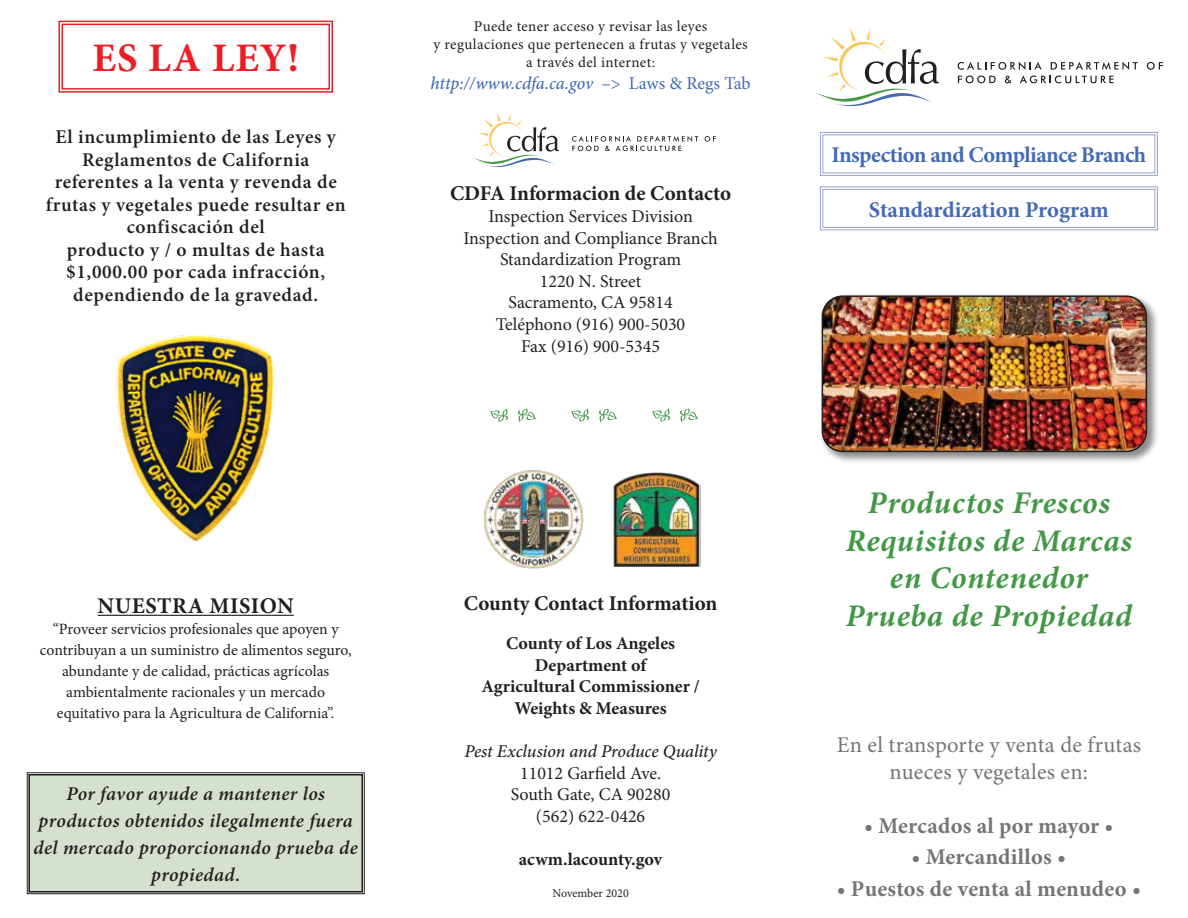
<style>
.page{position:relative;width:1188px;height:918px;background:#fff}
.page>*{position:absolute;margin:0;border:0;box-sizing:border-box;transform-origin:0 0}
.t1{font:700 40.5px "Minion Pro";letter-spacing:.025em;color:#ed1d24}
.t2{font:italic 700 31.5px/37.5px "Minion Pro";letter-spacing:.025em;color:#429845;text-align:center}
.t3{font:700 22.5px "Minion Pro";letter-spacing:.01em;color:#737577}
.t4{font:700 22.5px "Minion Pro";letter-spacing:-.015em;color:#436ab3}
.t5{font:22.5px/27px "Minion Pro";letter-spacing:.01em;color:#737577;text-align:center}
.t6{font:700 22.5px "Minion Pro";letter-spacing:.025em;color:#231f20}
.t7{font:700 21px "Minion Pro";color:#231f20}
.t8{font:600 19.5px/22.5px "Minion Pro";letter-spacing:.03em;color:#231f20;text-align:center}
.t9{font:italic 600 19.5px/27px "Minion Pro";letter-spacing:.02em;color:#231f20;text-align:center}
.t10{font:18px/21.6px "Minion Pro";color:#231f20;text-align:center}
.t11{font:700 18px/21.6px "Minion Pro";color:#231f20;text-align:center}
.t12{font:italic 500 18px "Minion Pro";letter-spacing:-.005em;color:#436ab3}
.t13{font:italic 500 18px "Minion Pro";letter-spacing:-.005em;color:#231f20}
.t14{font:15.75px/21px "Minion Pro";color:#231f20;text-align:center}
.t15{font:15px/18px "Minion Pro";letter-spacing:.025em;color:#231f20;text-align:center}
.t16{font:12px "Minion Pro";color:#231f20}
.s1{font-weight:400;font-style:normal}
</style>
<div class="page">
<div style="left:27px;top:772px;width:338px;height:122px;background:#d5e1ce"></div>
<div style="left:28px;top:774px;width:335px;height:118px;border:2px solid #231f20"></div>
<hr style="left:98px;top:615px;width:196px;height:1px;background:#231f20">
<svg style="left:58px;top:20px;width:275px;height:73px"></svg>
<div style="left:62px;top:24px;width:268px;height:66px;border:1px solid #ed1d24"></div>
<svg style="left:820px;top:132px;width:338px;height:44px"></svg>
<div style="left:823px;top:135px;width:332px;height:38px;border:1px solid #95a2d2"></div>
<svg style="left:820px;top:186px;width:338px;height:44px"></svg>
<div style="left:823px;top:189px;width:332px;height:39px;border:1px solid #95a2d2"></div>
<img style="left:116px;top:334px;width:159px;height:208px">
<svg style="left:815px;top:27px;width:124px;height:79px"></svg>
<svg style="left:1147px;top:62px;width:16px;height:8px"></svg>
<svg style="left:958px;top:62px;width:180px;height:21px"></svg>
<div style="left:819px;top:293px;width:340px;height:171px;background:#231f20;opacity:.52"></div>
<img style="left:822px;top:296px;width:324px;height:155px">
<div style="left:822px;top:295px;width:325px;height:157px;border:2px solid #231f20;border-radius:20px"></div>
<svg style="left:473px;top:112px;width:86px;height:55px"></svg>
<svg style="left:705px;top:136px;width:11px;height:6px"></svg>
<svg style="left:572px;top:136px;width:126px;height:15px"></svg>
<img style="left:483px;top:470px;width:101px;height:99px">
<img style="left:613px;top:472px;width:87px;height:95px">
<svg style="left:599px;top:409px;width:18px;height:13px"></svg>
<svg style="left:518px;top:409px;width:18px;height:13px"></svg>
<svg style="left:680px;top:409px;width:18px;height:13px"></svg>
<svg style="left:571px;top:409px;width:18px;height:13px"></svg>
<svg style="left:490px;top:409px;width:18px;height:13px"></svg>
<svg style="left:652px;top:409px;width:18px;height:13px"></svg>
<h1 class="t1" style="left:93px;top:30px;width:208px">ES LA LEY!</h1>
<p class="t8" style="left:46px;top:126px;width:301px">El incumplimiento de las Leyes y<br>Reglamentos de California referentes a la venta y revenda de frutas y vegetales puede resultar en confiscación del<br>producto y / o multas de hasta $1,000.00 por cada infracción, dependiendo de la gravedad.</p>
<p class="t15" style="left:434px;top:17px;width:316px">Puede tener acceso y revisar las leyes<br>y regulaciones que pertenecen a frutas y vegetales a través del internet:</p>
<p class="t12" style="left:431px;top:71px;width:322px">http://www.cdfa.ca.gov <span class="s1">–&gt; Laws &amp; Regs Tab</span></p>
<p class="t7" style="left:450px;top:179px;width:283px">CDFA Informacion de Contacto</p>
<p class="t10" style="left:463px;top:205px;width:256px">Inspection Services Division<br>Inspection and Compliance Branch<br>Standardization Program<br>1220 N. Street<br>Sacramento, CA 95814<br>Teléphono (916) 900-5030<br>Fax (916) 900-5345</p>
<p class="t6" style="left:98px;top:590px;width:198px">NUESTRA MISION</p>
<p class="t14" style="left:40px;top:619px;width:313px">“Proveer servicios profesionales que apoyen y contribuyan a un suministro de alimentos seguro, abundante y de calidad, prácticas agrícolas ambientalmente racionales y un mercado equitativo para la Agricultura de California”.</p>
<p class="t9" style="left:33px;top:780px;width:326px">Por favor ayude a mantener los productos obtenidos ilegalmente fuera del mercado proporcionando prueba de propiedad.</p>
<p class="t7" style="left:464px;top:588px;width:255px">County Contact Information</p>
<p class="t11" style="left:481px;top:632px;width:220px">County of Los Angeles<br>Department of<br>Agricultural Commissioner /<br>Weights &amp; Measures</p>
<p class="t13" style="left:464px;top:739px;width:254px">Pest Exclusion and Produce Quality</p>
<p class="t10" style="left:511px;top:762px;width:161px">11012 Garfield Ave.<br>South Gate, CA 90280 (562) 622-0426</p>
<p class="t11" style="left:519px;top:848px;width:145px">acwm.lacounty.gov</p>
<p class="t16" style="left:552px;top:885px;width:78px">November 2020</p>
<p class="t4" style="left:831px;top:139px;width:316px">Inspection and Compliance Branch</p>
<p class="t4" style="left:869px;top:194px;width:241px">Standardization Program</p>
<h2 class="t2" style="left:846px;top:484px;width:288px">Productos Frescos<br>Requisitos de Marcas en Contenedor<br>Prueba de Propiedad</h2>
<p class="t5" style="left:837px;top:731px;width:306px">En el transporte y venta de frutas nueces y vegetales en:</p>
<p class="t3" style="left:864px;top:810px;width:251px">• Mercados al por mayor •</p>
<p class="t3" style="left:912px;top:841px;width:156px">• Mercandillos •</p>
<p class="t3" style="left:837px;top:873px;width:306px">• Puestos de venta al menudeo •</p>
</div>
